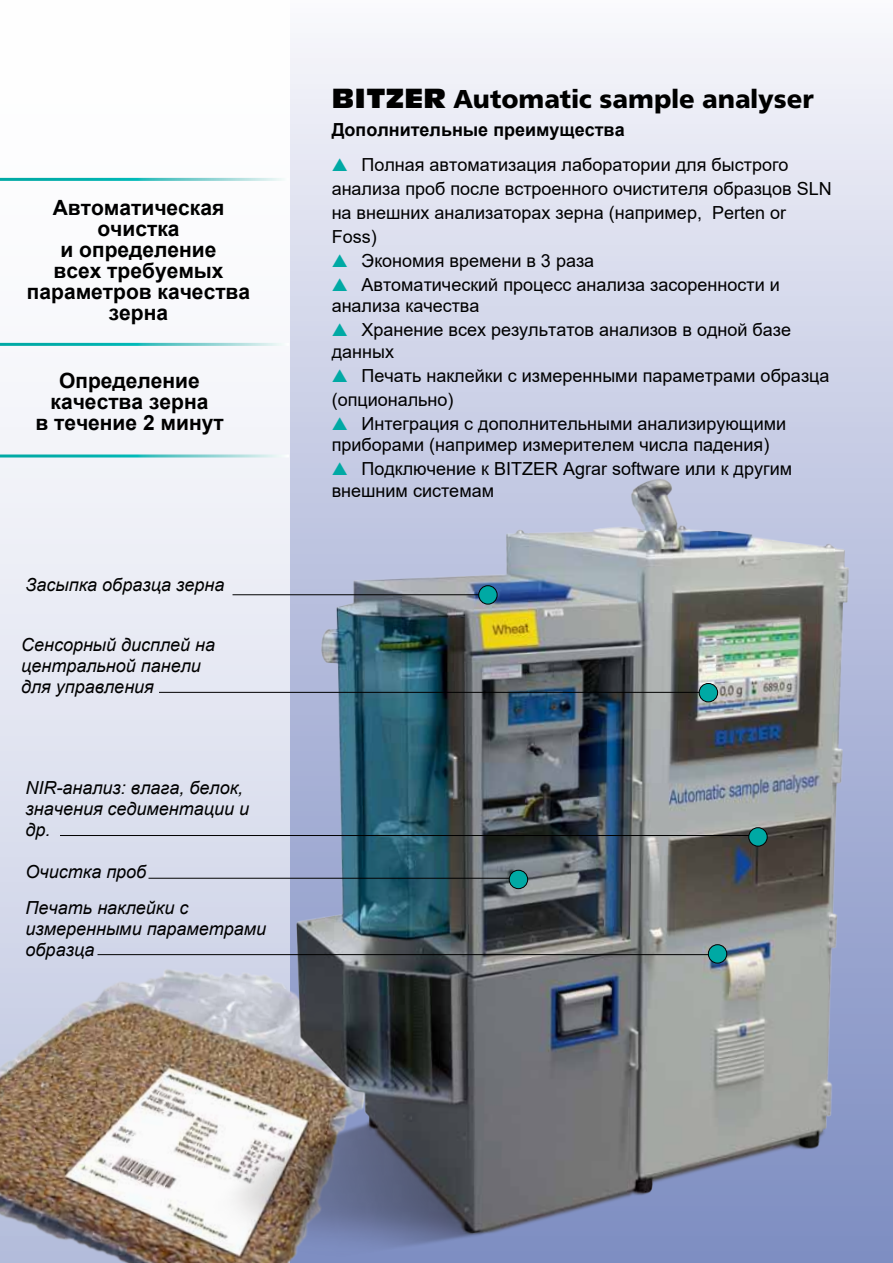
<style>
.page{position:relative;width:893px;height:1263px;background:#fff}
.page>*{position:absolute;margin:0;border:0;box-sizing:border-box;transform-origin:0 0}
.t1{font:700 27px "Frutus T";color:#000}
.t2{font:700 21px/21px "Arial";color:#000;text-align:center}
.t3{font:18px/24px "Arial";color:#000}
.t4{font:italic 18px/21px "Arial";color:#000}
.t5{font:700 18px "Arial";color:#000}
.s1{font-family:"Antique Olive Compact";font-weight:400}
.s2{color:#00a9a4}
</style>
<div class="page">
<svg style="left:289px;top:38px;width:604px;height:421px"></svg>
<svg style="left:0;top:177px;width:289px;height:730px;fill:#f1f3f8"></svg>
<img style="left:0;top:907px;width:182px;height:356px">
<hr style="left:0;top:343px;width:289px;height:3px;background:#fff">
<hr style="left:0;top:454px;width:289px;height:3px;background:#fff">
<hr style="left:0;top:178px;width:289px;height:3px;background:#fff">
<img style="left:182px;top:459px;width:711px;height:804px">
<hr style="left:232px;top:594px;width:261px;height:1px;background:#000">
<hr style="left:159px;top:692px;width:544px;height:1px;background:#000">
<hr style="left:60px;top:835px;width:695px;height:1px;background:#000">
<hr style="left:148px;top:878px;width:378px;height:1px;background:#000">
<hr style="left:98px;top:954px;width:613px;height:1px;background:#000">
<div style="left:479px;top:586px;width:18px;height:18px;background:#00a9a4;border-radius:50%"></div>
<div style="left:478px;top:585px;width:19px;height:19px;border:1px solid #000;border-radius:50%"></div>
<div style="left:509px;top:870px;width:19px;height:19px;background:#00a9a4;border-radius:50%"></div>
<div style="left:509px;top:870px;width:19px;height:19px;border:1px solid #000;border-radius:50%"></div>
<div style="left:708px;top:945px;width:19px;height:18px;background:#00a9a4;border-radius:50%"></div>
<div style="left:708px;top:944px;width:19px;height:19px;border:1px solid #000;border-radius:50%"></div>
<div style="left:699px;top:683px;width:19px;height:19px;background:#00a9a4;border-radius:50%"></div>
<div style="left:699px;top:683px;width:19px;height:19px;border:1px solid #000;border-radius:50%"></div>
<div style="left:749px;top:828px;width:18px;height:18px;background:#00a9a4;border-radius:50%"></div>
<div style="left:748px;top:827px;width:20px;height:19px;border:1px solid #000;border-radius:50%"></div>
<p class="t2" style="left:27px;top:197px;width:225px">Автоматическая очистка<br>и определение<br>всех требуемых параметров качества зерна</p>
<p class="t2" style="left:35px;top:371px;width:190px">Определение качества зерна<br>в течение 2 минут</p>
<p class="t4" style="left:26px;top:575px;width:200px">Засыпка образца зерна</p>
<p class="t4" style="left:21px;top:634px;width:196px">Сенсорный дисплей на центральной панели для управления</p>
<p class="t4" style="left:26px;top:778px;width:225px">NIR-анализ: влага, белок, значения седиментации и др.</p>
<p class="t4" style="left:26px;top:854px;width:164px;line-height:35.8px">Очистка проб<br>Печать наклейки с</p>
<p class="t4" style="left:26px;top:918px;width:242px">измеренными параметрами образца</p>
<h1 class="t1" style="left:332px;top:84px;width:484px"><span class="s1">BITZER</span> Automatic sample analyser</h1>
<p class="t5" style="left:332px;top:117px;width:295px">Дополнительные преимущества</p>
<p class="t3" style="left:332px;top:152px;width:502px"><span class="s2">▲</span> Полная автоматизация лаборатории для быстрого анализа проб после встроенного очистителя образцов SLN на внешних анализаторах зерна (например, Perten or Foss)</p>
<p class="t3" style="left:332px;top:248px;width:264px"><span class="s2">▲</span> Экономия времени в 3 раза</p>
<p class="t3" style="left:332px;top:273px;width:450px;line-height:21.6px"><span class="s2">▲</span> Автоматический процесс анализа засоренности и анализа качества</p>
<p class="t3" style="left:332px;top:319px;width:461px;line-height:21.6px"><span class="s2">▲</span> Хранение всех результатов анализов в одной базе данных</p>
<p class="t3" style="left:332px;top:363px;width:499px"><span class="s2">▲</span> Печать наклейки с измеренными параметрами образца (опционально)</p>
<p class="t3" style="left:332px;top:412px;width:456px;line-height:21.6px"><span class="s2">▲</span> Интеграция с дополнительными анализирующими приборами (например измерителем числа падения)</p>
<p class="t3" style="left:332px;top:458px;width:462px;line-height:21.6px"><span class="s2">▲</span> Подключение к BITZER Agrar software или к другим внешним системам</p>
</div>
